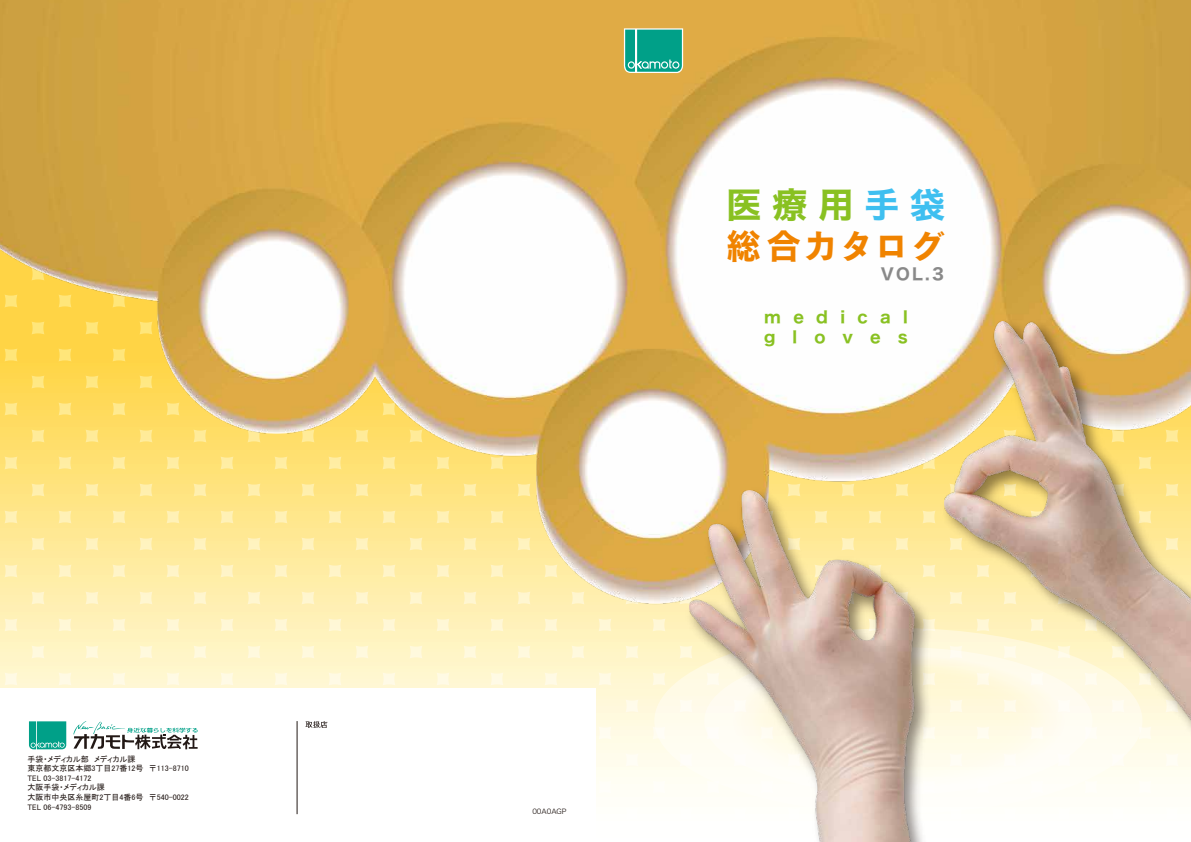
<style>
.page{position:relative;width:1191px;height:842px;background:#fff}
.page>*{position:absolute;margin:0;border:0;box-sizing:border-box;transform-origin:0 0}
.t1{font:35px "Hira Sans Old Std N W7";letter-spacing:.31em;color:#89c122}
.t2{font:34px "Hira Sans Old Std N W7";letter-spacing:.08em;color:#f08300}
.t3{font:16px/20px "Hira Sans Old Std N W7";letter-spacing:.77em;color:#89c122}
.t4{font:16px "Hira Sans Old Std N W7";color:#898989}
.t5{font:8px/9.6px "MS P Gothic";color:#221815}
.t6{font:7px "Hira Kaku Pro W3";color:#221815}
.s1{color:#3ebff0}
</style>
<div class="page">
<svg style="left:0;top:604px;width:1191px;height:180px;background:#fef4c8"></svg>
<img style="left:0;top:0;width:1191px;height:604px">
<div style="left:0;top:688px;width:595px;height:154px;background:#fff"></div>
<svg style="left:654px;top:628px;width:488px;height:156px"></svg>
<svg style="left:945px;top:775px;width:147px;height:9px"></svg>
<svg style="left:624px;top:28px;width:59px;height:45px;background:#31b19c"></svg>
<img style="left:681px;top:483px;width:264px;height:301px">
<img style="left:690px;top:491px;width:234px;height:351px">
<img style="left:936px;top:313px;width:255px;height:462px">
<img style="left:944px;top:321px;width:247px;height:432px">
<hr style="left:297px;top:721px;width:1px;height:93px;background:#221815">
<svg style="left:305px;top:721px;width:22px;height:7px"></svg>
<svg style="left:73px;top:721px;width:125px;height:28px"></svg>
<svg style="left:29px;top:721px;width:38px;height:29px"></svg>
<p class="t5" style="left:28px;top:754px;width:163px">手袋・メディカル部　メディカル課<br>東京都文京区本郷3丁目27番12号　〒113-8710<br>TEL 03-3817-4172<br>大阪手袋・メディカル課<br>大阪市中央区糸屋町2丁目4番6号　〒540-0022<br>TEL 06-4793-8509</p>
<h1 class="t1" style="left:726px;top:177px;width:220px">医療用<span class="s1">手袋</span></h1>
<h2 class="t2" style="left:726px;top:220px;width:220px">総合カタログ</h2>
<h3 class="t4" style="left:880px;top:262px;width:65px">VOL.3</h3>
<h3 class="t3" style="left:764px;top:308px;width:145px">medical gloves</h3>
<p class="t6" style="left:532px;top:805px;width:36px">00A0AGP</p>
</div>
